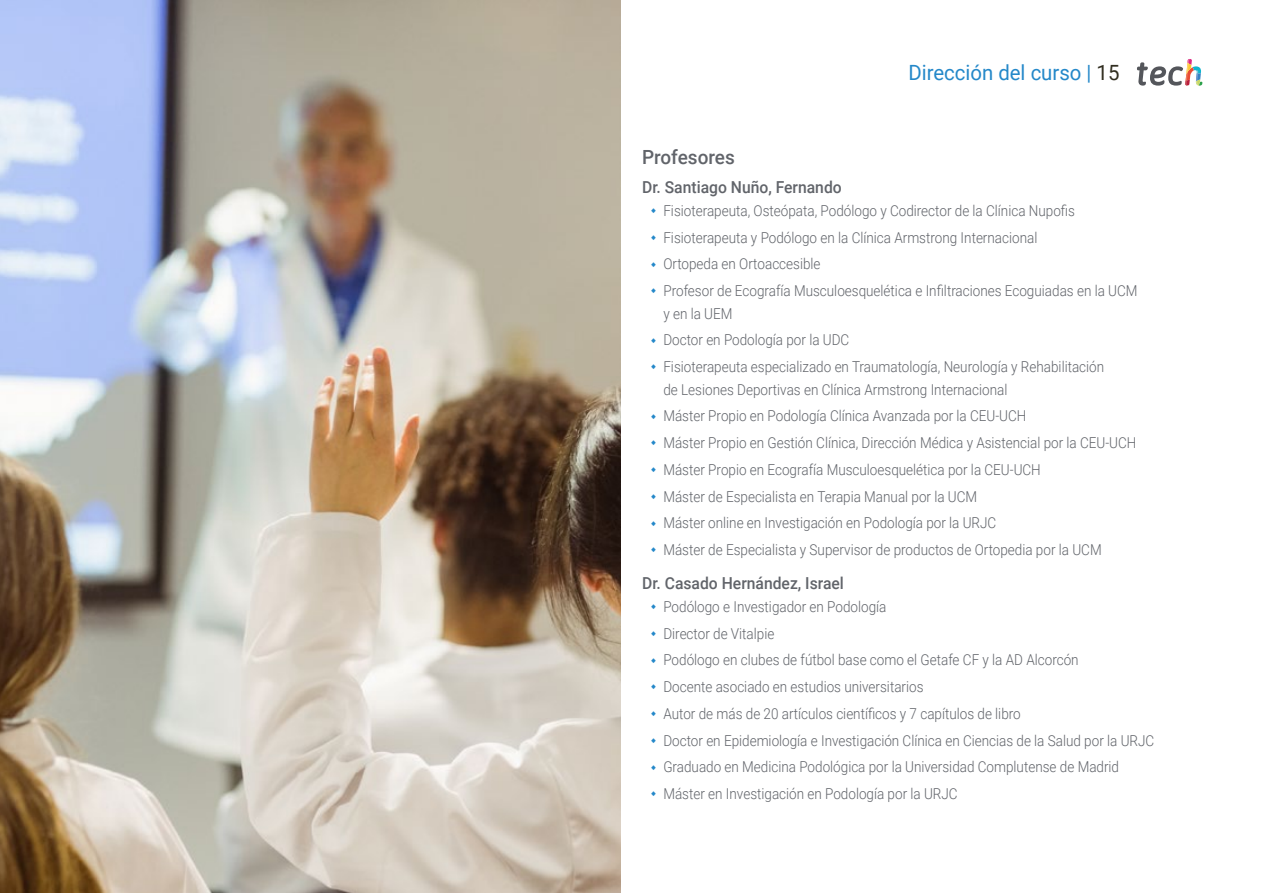
<style>
.page{position:relative;width:1263px;height:893px;background:#fff}
.page>*{position:absolute;margin:0;border:0;box-sizing:border-box;transform-origin:0 0}
.t1{font:21px "Roboto";color:#2488c9}
.t2{font:500 19.5px "Roboto";color:#61646a}
.t3{font:500 16.5px "Roboto";color:#61646a;scale:.95 1}
.t4{font:300 15px/26.7px "Roboto";color:#61646a;scale:.9 1}
.s1{color:#312e20}
</style>
<div class="page">
<img style="left:0;top:0;width:621px;height:893px">
<svg style="left:1137px;top:59px;width:65px;height:27px"></svg>
<h1 class="t1" style="left:908px;top:57px;width:213px">Dirección del curso | <span class="s1">15</span></h1>
<h2 class="t2" style="left:642px;top:143px;width:94px">Profesores</h2>
<p class="t3" style="left:642px;top:176px;width:212px">Dr. Santiago Nuño, Fernando</p>
<p class="t4" style="left:663px;top:197px;width:528px">Fisioterapeuta, Osteópata, Podólogo y Codirector de la Clínica Nupofis Fisioterapeuta y Podólogo en la Clínica Armstrong Internacional<br>Ortopeda en Ortoaccesible<br>Profesor de Ecografía Musculoesquelética e Infiltraciones Ecoguiadas en la UCM</p>
<p class="t4" style="left:663px;top:299px;width:491px">y en la UEM<br>Doctor en Podología por la UDC<br>Fisioterapeuta especializado en Traumatología, Neurología y Rehabilitación</p>
<p class="t4" style="left:663px;top:375px;width:527px">de Lesiones Deportivas en Clínica Armstrong Internacional<br>Máster Propio en Podología Clínica Avanzada por la CEU-UCH<br>Máster Propio en Gestión Clínica, Dirección Médica y Asistencial por la CEU-UCH Máster Propio en Ecografía Musculoesquelética por la CEU-UCH<br>Máster de Especialista en Terapia Manual por la UCM<br>Máster online en Investigación en Podología por la URJC<br>Máster de Especialista y Supervisor de productos de Ortopedia por la UCM</p>
<p class="t3" style="left:642px;top:572px;width:214px">Dr. Casado Hernández, Israel</p>
<p class="t4" style="left:663px;top:593px;width:547px">Podólogo e Investigador en Podología<br>Director de Vitalpie<br>Podólogo en clubes de fútbol base como el Getafe CF y la AD Alcorcón<br>Docente asociado en estudios universitarios<br>Autor de más de 20 artículos científicos y 7 capítulos de libro<br>Doctor en Epidemiología e Investigación Clínica en Ciencias de la Salud por la URJC Graduado en Medicina Podológica por la Universidad Complutense de Madrid Máster en Investigación en Podología por la URJC</p>
</div>
